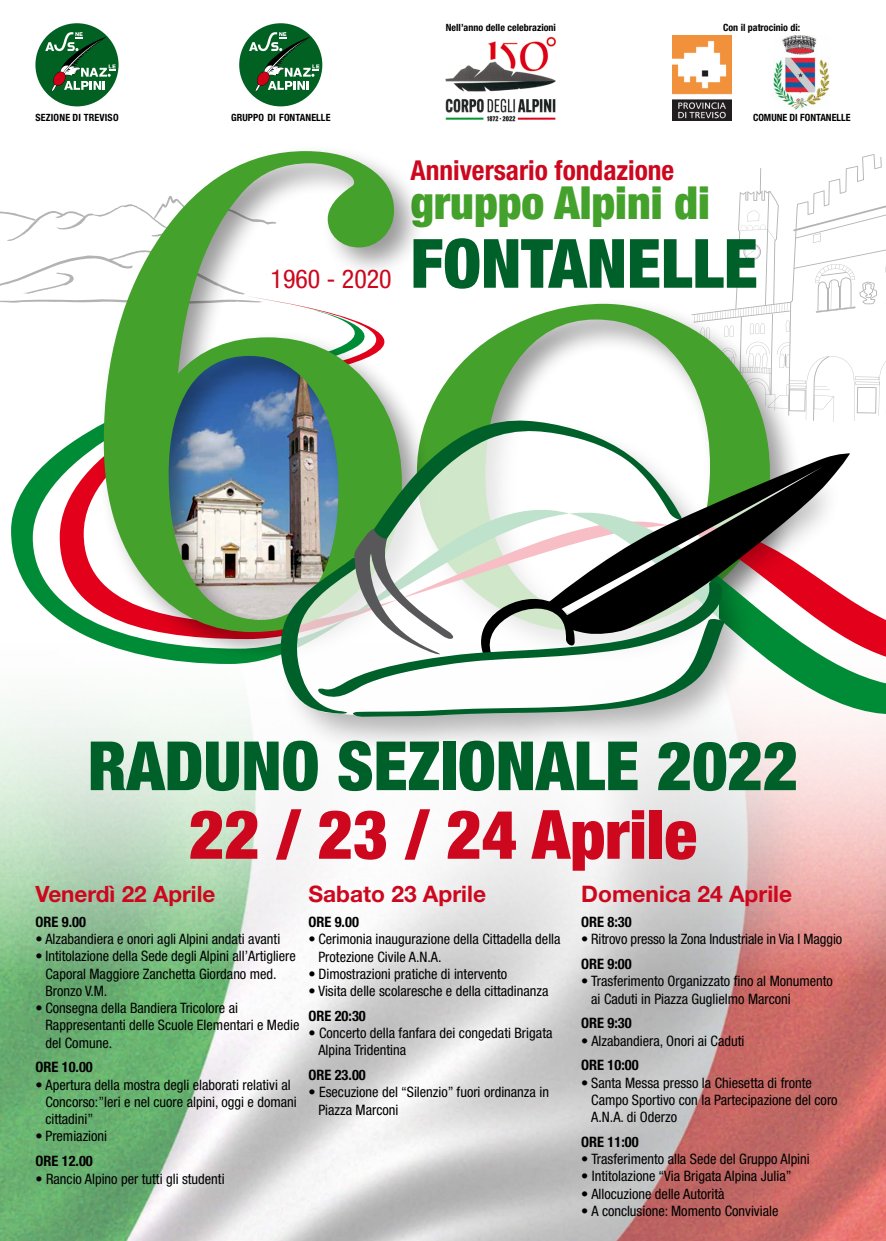
<style>
.page{position:relative;width:886px;height:1241px;background:#fff}
.page>*{position:absolute;margin:0;border:0;box-sizing:border-box;transform-origin:0 0}
.t1{font:900 condensed 67.94px "Helvetica Neue LT Std";color:#006029}
.t2{font:900 condensed 67.94px "Helvetica Neue LT Std";color:#cd071e}
.t3{font:900 condensed 45.62px "Helvetica Neue LT Std";color:#44a12b}
.t4{font:700 condensed 27.44px "Helvetica Neue LT Std";color:#cd071e}
.t5{font:condensed 25.88px "Helvetica Neue LT Std";color:#cd071e}
.t6{font:700 22.75px "Helvetica Neue LT Std";color:#cd071e}
.t7{font:700 22.5px "Helvetica Neue LT Std";color:#cd071e}
.t8{font:condensed 14.38px/17.2px "Helvetica Neue LT Std";color:#000}
.t9{font:700 condensed 14.38px "Helvetica Neue LT Std";color:#000}
.t10{font:700 condensed 10px "Helvetica Neue LT Std";color:#000}
.t11{font:700 condensed 10px "Helvetica Neue LT Std";letter-spacing:.02em;color:#000}
</style>
<div class="page">
<img style="left:0;top:716px;width:886px;height:524px">
<div style="left:279px;top:417px;width:565px;height:337px;background:#000;opacity:.4"></div>
<svg style="left:0;top:154px;width:886px;height:562px"></svg>
<svg style="left:545px;top:453px;width:305px;height:182px"></svg>
<svg style="left:318px;top:579px;width:404px;height:118px"></svg>
<div style="left:35px;top:23px;width:84px;height:83px;background:#006122;border-radius:50%"></div>
<svg style="left:45px;top:32px;width:71px;height:61px"></svg>
<div style="left:239px;top:23px;width:83px;height:83px;background:#006122;border-radius:50%"></div>
<svg style="left:249px;top:32px;width:70px;height:61px"></svg>
<img style="left:445px;top:36px;width:112px;height:86px">
<img style="left:774px;top:36px;width:56px;height:73px">
<img style="left:673px;top:35px;width:58px;height:86px">
<p class="t10" style="left:446px;top:21px;width:112px">Nell’anno delle celebrazioni</p>
<p class="t10" style="left:723px;top:21px;width:79px">Con il patrocinio di:</p>
<p class="t11" style="left:35px;top:111px;width:85px">SEZIONE DI TREVISO</p>
<p class="t10" style="left:231px;top:111px;width:101px">GRUPPO DI FONTANELLE</p>
<h3 class="t5" style="left:271px;top:263px;width:123px">1960 - 2020</h3>
<h3 class="t4" style="left:410px;top:154px;width:265px">Anniversario fondazione</h3>
<p class="t10" style="left:753px;top:111px;width:99px">COMUNE DI FONTANELLE</p>
<h2 class="t3" style="left:410px;top:175px;width:301px">GRUPPO ALPINI DI</h2>
<h1 class="t1" style="left:410px;top:222px;width:175px">FONTANELLE</h1>
<h1 class="t1" style="left:88px;top:724px;width:712px">RADUNO SEZIONALE 2022</h1>
<h1 class="t2" style="left:189px;top:792px;width:509px">22 / 23 / 24 APRILE</h1>
<h3 class="t7" style="left:35px;top:880px;width:181px">Venerdì 22 Aprile</h3>
<p class="t9" style="left:35px;top:912px;width:52px">ORE 9.00</p>
<p class="t8" style="left:35px;top:930px;width:246px">• Alzabandiera e onori agli Alpini andati avanti</p>
<p class="t8" style="left:45px;top:947px;width:252px;text-indent:-10px">• Intitolazione della Sede degli Alpini all’Artigliere<br>Caporal Maggiore Zanchetta Giordano med.<br>Bronzo V.M.</p>
<p class="t8" style="left:45px;top:999px;width:255px;text-indent:-10px">• Consegna della Bandiera Tricolore ai<br>Rappresentanti delle Scuole Elementari e Medie del Comune.</p>
<p class="t9" style="left:35px;top:1058px;width:59px">ORE 10.00</p>
<p class="t8" style="left:45px;top:1075px;width:253px;text-indent:-10px">• Apertura della mostra degli elaborati relativi al<br>Concorso:”Ieri e nel cuore alpini, oggi e domani cittadini”</p>
<p class="t8" style="left:35px;top:1127px;width:73px">• Premiazioni</p>
<p class="t9" style="left:35px;top:1152px;width:59px">ORE 12.00</p>
<p class="t8" style="left:35px;top:1169px;width:191px">• Rancio Alpino per tutti gli studenti</p>
<h3 class="t6" style="left:308px;top:879px;width:179px">Sabato 23 Aprile</h3>
<p class="t9" style="left:308px;top:913px;width:52px">ORE 9.00</p>
<p class="t8" style="left:318px;top:930px;width:244px;text-indent:-10px">• Cerimonia inaugurazione della Cittadella della<br>Protezione Civile A.N.A.</p>
<p class="t8" style="left:308px;top:964px;width:200px">• Dimostrazioni pratiche di intervento</p>
<p class="t8" style="left:308px;top:982px;width:242px">• Visita delle scolaresche e della cittadinanza</p>
<p class="t9" style="left:308px;top:1006px;width:59px">ORE 20:30</p>
<p class="t8" style="left:318px;top:1024px;width:235px;text-indent:-10px">• Concerto della fanfara dei congedati Brigata<br>Alpina Tridentina</p>
<p class="t9" style="left:308px;top:1066px;width:59px">ORE 23.00</p>
<p class="t8" style="left:318px;top:1083px;width:232px;text-indent:-10px">• Esecuzione del “Silenzio” fuori ordinanza in<br>Piazza Marconi</p>
<h3 class="t6" style="left:581px;top:879px;width:212px">Domenica 24 Aprile</h3>
<p class="t9" style="left:581px;top:913px;width:52px">ORE 8:30</p>
<p class="t8" style="left:581px;top:930px;width:262px">• Ritrovo presso la Zona Industriale in Via I Maggio</p>
<p class="t9" style="left:581px;top:955px;width:52px">ORE 9:00</p>
<p class="t8" style="left:591px;top:972px;width:243px;text-indent:-10px">• Trasferimento Organizzato fino al Monumento ai Caduti in Piazza Guglielmo Marconi</p>
<p class="t9" style="left:581px;top:1014px;width:52px">ORE 9:30</p>
<p class="t8" style="left:581px;top:1031px;width:165px">• Alzabandiera, Onori ai Caduti</p>
<p class="t9" style="left:581px;top:1056px;width:59px">ORE 10:00</p>
<p class="t8" style="left:591px;top:1073px;width:248px;text-indent:-10px">• Santa Messa presso la Chiesetta di fronte<br>Campo Sportivo con la Partecipazione del coro<br>A.N.A. di Oderzo</p>
<p class="t9" style="left:581px;top:1132px;width:59px">ORE 11:00</p>
<p class="t8" style="left:581px;top:1150px;width:230px">• Trasferimento alla Sede del Gruppo Alpini</p>
<p class="t8" style="left:581px;top:1167px;width:212px">• Intitolazione “Via Brigata Alpina Julia”</p>
<p class="t8" style="left:581px;top:1184px;width:145px">• Allocuzione delle Autorità</p>
<p class="t8" style="left:581px;top:1201px;width:199px">• A conclusione: Momento Conviviale</p>
</div>
